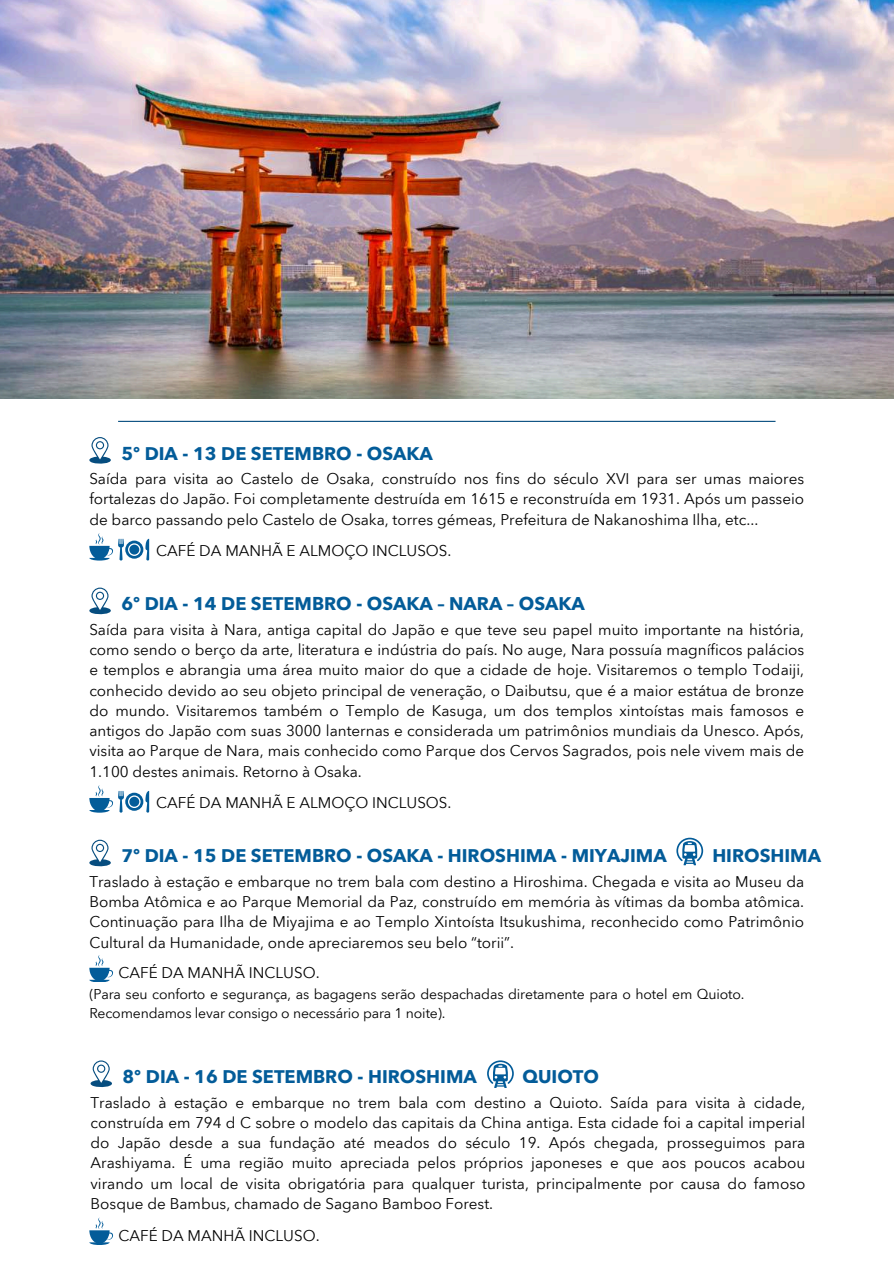
<style>
.page{position:relative;width:894px;height:1264px;background:#fff}
.page>*{position:absolute;margin:0;border:0;box-sizing:border-box;transform-origin:0 0}
.t1{font:700 18.3px "Avenir Next Thai Modern";color:#035c99}
.t2{font:15.3px/20.2px "Avenir Next Thai Modern";color:#000;text-align:justify}
.t3{font:13.95px/19.2px "Avenir Next Thai Modern";letter-spacing:-.01em;color:#000}
</style>
<div class="page">
<img style="left:0;top:0;width:893px;height:398px">
<hr style="left:118px;top:421px;width:657px;height:1px;background:#064d7f">
<svg style="left:89px;top:437px;width:22px;height:27px"></svg>
<svg style="left:89px;top:587px;width:22px;height:27px"></svg>
<svg style="left:89px;top:785px;width:60px;height:27px"></svg>
<svg style="left:89px;top:533px;width:60px;height:27px"></svg>
<svg style="left:89px;top:839px;width:22px;height:27px"></svg>
<svg style="left:89px;top:955px;width:24px;height:27px"></svg>
<svg style="left:90px;top:1060px;width:22px;height:27px"></svg>
<svg style="left:89px;top:1217px;width:24px;height:27px"></svg>
<svg style="left:487px;top:1060px;width:26px;height:27px"></svg>
<svg style="left:676px;top:837px;width:27px;height:28px"></svg>
<p class="t1" style="left:121px;top:439px;width:313px">5º DIA - 13 DE SETEMBRO - OSAKA</p>
<p class="t2" style="left:89px;top:468px;width:716px">Saída para visita ao Castelo de Osaka, construído nos fins do século XVI para ser umas maiores fortalezas do Japão. Foi completamente destruída em 1615 e reconstruída em 1931. Após um passeio de barco passando pelo Castelo de Osaka, torres gémeas, Prefeitura de Nakanoshima Ilha, etc...</p>
<p class="t2" style="left:156px;top:540px;width:297px">CAFÉ DA MANHÃ E ALMOÇO INCLUSOS.</p>
<p class="t1" style="left:121px;top:590px;width:465px">6º DIA - 14 DE SETEMBRO - OSAKA – NARA – OSAKA</p>
<p class="t2" style="left:89px;top:619px;width:716px">Saída para visita à Nara, antiga capital do Japão e que teve seu papel muito importante na história, como sendo o berço da arte, literatura e indústria do país. No auge, Nara possuía magníficos palácios e templos e abrangia uma área muito maior do que a cidade de hoje. Visitaremos o templo Todaiji, conhecido devido ao seu objeto principal de veneração, o Daibutsu, que é a maior estátua de bronze do mundo. Visitaremos também o Templo de Kasuga, um dos templos xintoístas mais famosos e antigos do Japão com suas 3000 lanternas e considerada um patrimônios mundiais da Unesco. Após, visita ao Parque de Nara, mais conhecido como Parque dos Cervos Sagrados, pois nele vivem mais de 1.100 destes animais. Retorno à Osaka.</p>
<p class="t2" style="left:156px;top:792px;width:297px">CAFÉ DA MANHÃ E ALMOÇO INCLUSOS.</p>
<p class="t1" style="left:121px;top:842px;width:546px">7º DIA - 15 DE SETEMBRO - OSAKA - HIROSHIMA - MIYAJIMA</p>
<p class="t1" style="left:712px;top:842px;width:110px">HIROSHIMA</p>
<p class="t2" style="left:89px;top:871px;width:716px">Traslado à estação e embarque no trem bala com destino a Hiroshima. Chegada e visita ao Museu da Bomba Atômica e ao Parque Memorial da Paz, construído em memória às vítimas da bomba atômica.<br>Continuação para Ilha de Miyajima e ao Templo Xintoísta Itsukushima, reconhecido como Patrimônio Cultural da Humanidade, onde apreciaremos seu belo &lt;torii=.</p>
<p class="t2" style="left:118px;top:962px;width:202px">CAFÉ DA MANHÃ INCLUSO.</p>
<p class="t3" style="left:89px;top:984px;width:656px">(Para seu conforto e segurança, as bagagens serão despachadas diretamente para o hotel em Quioto.<br>Recomendamos levar consigo o necessário para 1 noite).</p>
<p class="t1" style="left:122px;top:1063px;width:355px">8º DIA - 16 DE SETEMBRO - HIROSHIMA</p>
<p class="t1" style="left:522px;top:1063px;width:78px">QUIOTO</p>
<p class="t2" style="left:90px;top:1091px;width:716px">Traslado à estação e embarque no trem bala com destino a Quioto. Saída para visita à cidade, construída em 794 d C sobre o modelo das capitais da China antiga. Esta cidade foi a capital imperial do Japão desde a sua fundação até meados do século 19. Após chegada, prosseguimos para Arashiyama. É uma região muito apreciada pelos próprios japoneses e que aos poucos acabou virando um local de visita obrigatória para qualquer turista, principalmente por causa do famoso Bosque de Bambus, chamado de Sagano Bamboo Forest.</p>
<p class="t2" style="left:118px;top:1224px;width:202px">CAFÉ DA MANHÃ INCLUSO.</p>
</div>
